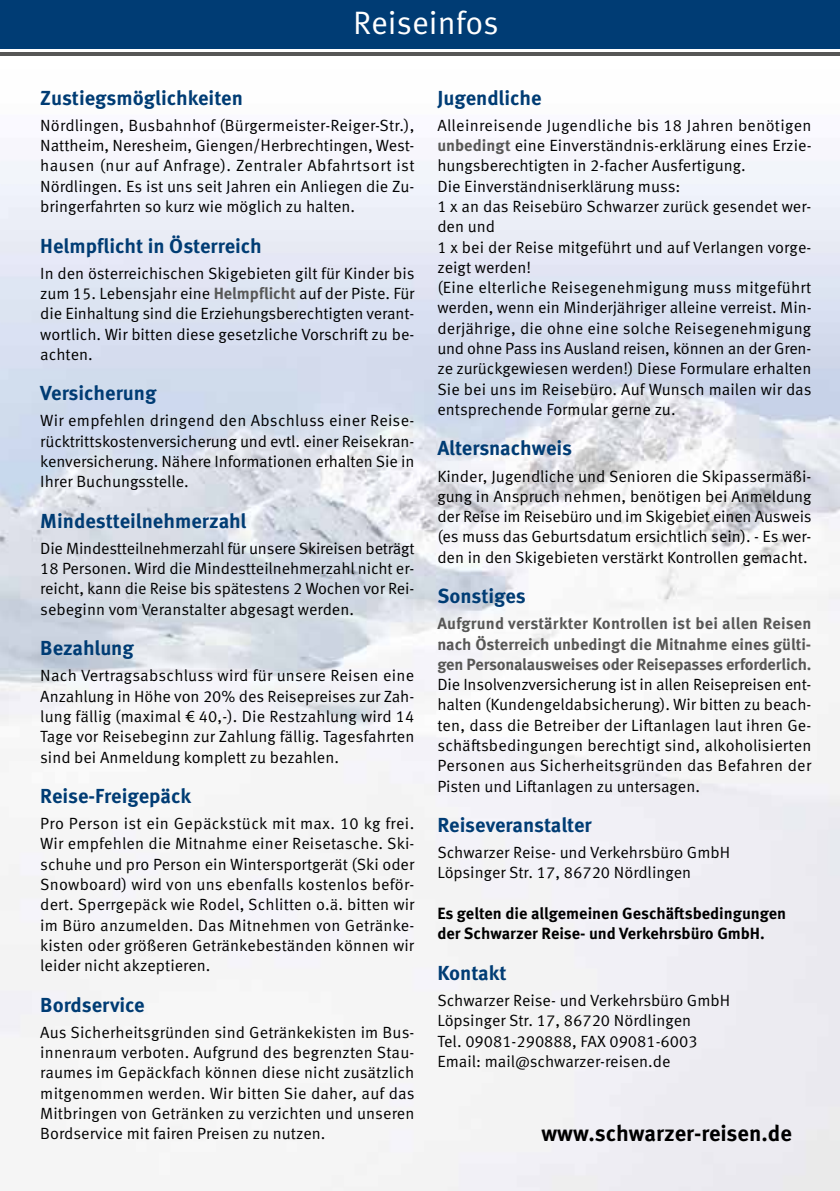
<style>
.page{position:relative;width:840px;height:1191px;background:#fff}
.page>*{position:absolute;margin:0;border:0;box-sizing:border-box;transform-origin:0 0}
.t1{font:32.4px "Meta OT Norm";color:#fff}
.t2{font:700 22.4px "Meta OT";color:#000}
.t3{font:700 20.2px "Meta OT";color:#003c74}
.t4{font:16.2px/20.2px "Meta OT Norm";color:#000;text-align:justify}
.t5{font:700 16.2px/20.2px "Meta OT";letter-spacing:-.01em;color:#575756;text-align:justify}
.t6{font:700 16.2px/20.2px "Meta OT";color:#000}
.s1{font-family:"Meta OT";font-weight:700;color:#575756}
</style>
<div class="page">
<img style="left:0;top:161px;width:839px;height:1030px">
<div style="left:0;top:0;width:839px;height:49px;background:#003c74"></div>
<hr style="left:0;top:52px;width:839px;height:4px;background:#575756">
<h1 class="t1" style="left:353px;top:4px;width:147px">Reiseinfos</h1>
<p class="t3" style="left:40px;top:85px;width:204px">Zustiegsmöglichkeiten</p>
<p class="t4" style="left:40px;top:115px;width:375px">Nördlingen, Busbahnhof (Bürgermeister-Reiger-Str.), Nattheim, Neresheim, Giengen/Herbrechtingen, West&shy;hausen (nur auf Anfrage). Zentraler Abfahrtsort ist Nördlingen. Es ist uns seit Jahren ein Anliegen die Zu&shy;bringerfahrten so kurz wie möglich zu halten.</p>
<p class="t3" style="left:40px;top:233px;width:223px">Helmpflicht in Österreich</p>
<p class="t4" style="left:40px;top:263px;width:375px">In den österreichischen Skigebieten gilt für Kinder bis zum 15. Lebensjahr eine <span class="s1">Helmpflicht</span> auf der Piste. Für die Einhaltung sind die Erziehungsberechtigten verant&shy;wortlich. Wir bitten diese gesetzliche Vorschrift zu be&shy;achten.</p>
<p class="t3" style="left:40px;top:380px;width:118px">Versicherung</p>
<p class="t4" style="left:40px;top:411px;width:375px">Wir empfehlen dringend den Abschluss einer Reise&shy;rücktrittskostenversicherung und evtl. einer Reisekran&shy;kenversicherung. Nähere Informationen erhalten Sie in Ihrer Buchungsstelle.</p>
<p class="t3" style="left:40px;top:508px;width:207px">Mindestteilnehmerzahl</p>
<p class="t4" style="left:40px;top:538px;width:375px">Die Mindestteilnehmerzahl für unsere Skireisen beträgt 18 Personen. Wird die Mindestteilnehmerzahl nicht er&shy;reicht, kann die Reise bis spätestens 2 Wochen vor Rei&shy;sebeginn vom Veranstalter abgesagt werden.</p>
<p class="t3" style="left:40px;top:635px;width:95px">Bezahlung</p>
<p class="t4" style="left:40px;top:666px;width:375px">Nach Vertragsabschluss wird für unsere Reisen eine Anzahlung in Höhe von 20% des Reisepreises zur Zah&shy;lung fällig (maximal € 40,-). Die Restzahlung wird 14<br>Tage vor Reisebeginn zur Zahlung fällig. Tagesfahrten sind bei Anmeldung komplett zu bezahlen.</p>
<p class="t3" style="left:40px;top:783px;width:152px">Reise-Freigepäck</p>
<p class="t4" style="left:40px;top:813px;width:375px">Pro Person ist ein Gepäckstück mit max. 10 kg frei.<br>Wir empfehlen die Mitnahme einer Reisetasche. Ski&shy;schuhe und pro Person ein Wintersportgerät (Ski oder Snowboard) wird von uns ebenfalls kostenlos beför&shy;dert. Sperrgepäck wie Rodel, Schlitten o.ä. bitten wir im Büro anzumelden. Das Mitnehmen von Getränke&shy;kisten oder größeren Getränkebeständen können wir leider nicht akzeptieren.</p>
<p class="t3" style="left:40px;top:992px;width:106px">Bordservice</p>
<p class="t4" style="left:40px;top:1022px;width:375px">Aus Sicherheitsgründen sind Getränkekisten im Bus&shy;innenraum verboten. Aufgrund des begrenzten Stau&shy;raumes im Gepäckfach können diese nicht zusätzlich mitgenommen werden. Wir bitten Sie daher, auf das Mitbringen von Getränken zu verzichten und unseren Bordservice mit fairen Preisen zu nutzen.</p>
<p class="t3" style="left:437px;top:85px;width:106px">Jugendliche</p>
<p class="t4" style="left:437px;top:115px;width:375px;text-align:left">Alleinreisende Jugendliche bis 18 Jahren benötigen <span class="s1">unbedingt</span> eine Einverständnis-erklärung eines Erzie&shy;hungsberechtigten in 2-facher Ausfertigung.<br>Die Einverständniserklärung muss:<br>1 x an das Reisebüro Schwarzer zurück gesendet wer&shy;den und<br>1 x bei der Reise mitgeführt und auf Verlangen vorge&shy;zeigt werden!<br>(Eine elterliche Reisegenehmigung muss mitgeführt werden, wenn ein Minderjähriger alleine verreist. Min&shy;derjährige, die ohne eine solche Reisegenehmigung und ohne Pass ins Ausland reisen, können an der Gren&shy;ze zurückgewiesen werden!) Diese Formulare erhalten Sie bei uns im Reisebüro. Auf Wunsch mailen wir das entsprechende Formular gerne zu.</p>
<p class="t3" style="left:437px;top:436px;width:136px">Altersnachweis</p>
<p class="t4" style="left:437px;top:466px;width:375px">Kinder, Jugendliche und Senioren die Skipassermäßi&shy;gung in Anspruch nehmen, benötigen bei Anmeldung der Reise im Reisebüro und im Skigebiet einen Ausweis (es muss das Geburtsdatum ersichtlich sein). - Es wer&shy;den in den Skigebieten verstärkt Kontrollen gemacht.</p>
<p class="t3" style="left:437px;top:583px;width:90px">Sonstiges</p>
<p class="t5" style="left:437px;top:613px;width:375px">Aufgrund verstärkter Kontrollen ist bei allen Reisen nach Österreich unbedingt die Mitnahme eines gülti&shy;gen Personalausweises oder Reisepasses erforderlich.</p>
<p class="t4" style="left:437px;top:674px;width:375px">Die Insolvenzversicherung ist in allen Reisepreisen ent&shy;halten (Kundengeldabsicherung). Wir bitten zu beach&shy;ten, dass die Betreiber der Liftanlagen laut ihren Ge&shy;schäftsbedingungen berechtigt sind, alkoholisierten Personen aus Sicherheitsgründen das Befahren der Pisten und Liftanlagen zu untersagen.</p>
<p class="t3" style="left:437px;top:812px;width:156px">Reiseveranstalter</p>
<p class="t4" style="left:437px;top:842px;width:294px">Schwarzer Reise- und Verkehrsbüro GmbH<br>Löpsinger Str. 17, 86720 Nördlingen</p>
<p class="t6" style="left:437px;top:903px;width:350px">Es gelten die allgemeinen Geschäftsbedingungen der Schwarzer Reise- und Verkehrsbüro GmbH.</p>
<p class="t3" style="left:437px;top:960px;width:71px">Kontakt</p>
<p class="t4" style="left:437px;top:990px;width:294px;text-align:left">Schwarzer Reise- und Verkehrsbüro GmbH Löpsinger Str. 17, 86720 Nördlingen<br>Tel. 09081-290888, FAX 09081-6003<br>Email: mail@schwarzer-reisen.de</p>
<h2 class="t2" style="left:541px;top:1119px;width:252px">www.schwarzer-reisen.de</h2>
</div>
